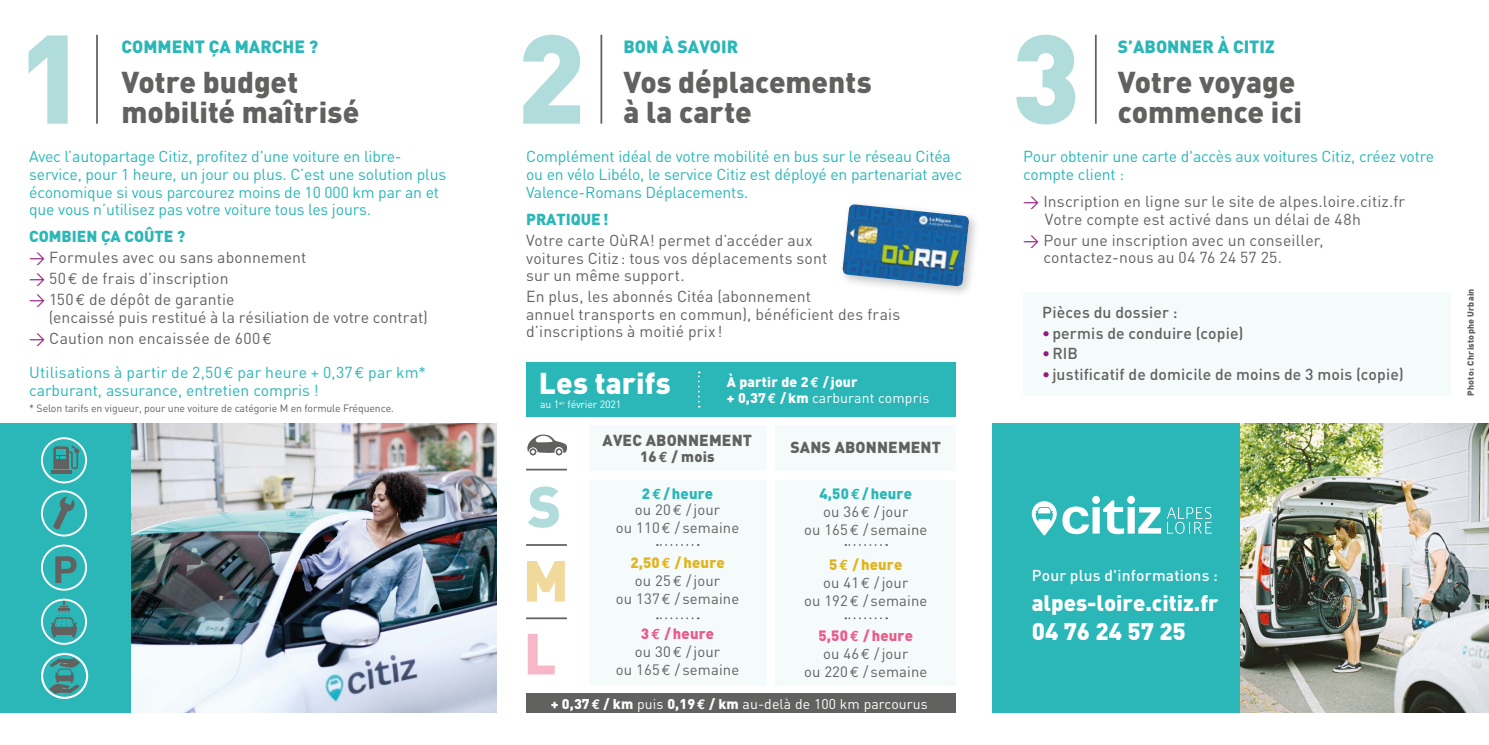
<style>
.page{position:relative;width:1489px;height:745px;background:#fff}
.page>*{position:absolute;margin:0;border:0;box-sizing:border-box;transform-origin:0 0}
.t1{font:900 123.9px "DIN";color:#b0dcdc}
.t2{font:900 57.05px "DIN";color:#b0dcdc}
.t3{font:900 29.75px/29.8px "DIN";color:#616160}
.t4{font:900 29.75px "DIN";letter-spacing:.005em;color:#fff}
.t5{font:900 23.97px "DIN";color:#fff}
.t6{font:900 22.05px "DIN";color:#fff}
.t7{font:900 17.5px "DIN";color:#2bb6b7}
.t8{font:15.75px/17.5px "DIN";letter-spacing:.01em;color:#616160}
.t9{font:15.75px/17.5px "DIN";letter-spacing:-.01em;color:#2bb6b7}
.t10{font:500 15.75px "DIN";letter-spacing:.01em;color:#616160}
.t11{font:900 15.75px "DIN";letter-spacing:.01em;color:#616160}
.t12{font:900 15.75px "DIN";color:#2bb6b7}
.t13{font:500 15.58px "DIN";letter-spacing:.01em;color:#fff}
.t14{font:14.88px/18px "DIN";letter-spacing:.01em;color:#616160;text-align:center}
.t15{font:900 14.88px "DIN";letter-spacing:.01em;color:#616160}
.t16{font:14px "DIN";letter-spacing:.01em;color:#fff}
.t17{font:900 14px/16.3px "DIN";letter-spacing:.01em;color:#fff}
.t18{font:10.5px "DIN";letter-spacing:-.01em;color:#616160}
.t19{font:10.5px "DIN";letter-spacing:-.01em;color:#fff}
.t20{font:900 8.75px "DIN";letter-spacing:.03em;color:#616160}
.s1{font-weight:900;color:#2bb6b7}
.s2{color:#921b7e}
.s3{font-family:"Euro Mono"}
.s4{font-family:"Euro Mono";font-weight:700}
.s5{font-weight:400}
.s6{font-family:"Euro Mono";font-weight:700;color:#2bb6b7}
.s7{font-weight:900;color:#e1b41d}
.s8{font-family:"Euro Mono";font-weight:700;color:#e1b41d}
.s9{font-weight:900;color:#eb5b8a}
.s10{font-family:"Euro Mono";font-weight:700;color:#eb5b8a}
.s11{font-weight:900}
</style>
<div class="page">
<div style="left:775px;top:424px;width:180px;height:46px;background:#f5fafb"></div>
<div style="left:775px;top:479px;width:180px;height:206px;background:#f5fafb"></div>
<div style="left:589px;top:424px;width:177px;height:46px;background:#f5fafb"></div>
<div style="left:589px;top:479px;width:177px;height:206px;background:#f5fafb"></div>
<div style="left:992px;top:423px;width:496px;height:289px;background:#2bb6b7"></div>
<div style="left:526px;top:693px;width:429px;height:19px;background:#616160"></div>
<div style="left:527px;top:362px;width:428px;height:54px;background:#2bb6b7"></div>
<div style="left:0;top:423px;width:496px;height:289px;background:#2bb6b7"></div>
<img style="left:131px;top:423px;width:365px;height:289px">
<hr style="left:96px;top:35px;width:2px;height:89px;background:#616160">
<hr style="left:600px;top:35px;width:2px;height:89px;background:#616160">
<hr style="left:1094px;top:35px;width:2px;height:89px;background:#616160">
<svg style="left:53px;top:496px;width:22px;height:33px"></svg>
<div style="left:41px;top:490px;width:46px;height:46px;border:2px solid #fff;border-radius:50%"></div>
<div style="left:41px;top:544px;width:46px;height:46px;border:2px solid #fff;border-radius:50%"></div>
<svg style="left:55px;top:556px;width:22px;height:26px"></svg>
<svg style="left:51px;top:601px;width:26px;height:36px"></svg>
<div style="left:41px;top:598px;width:46px;height:46px;border:2px solid #fff;border-radius:50%"></div>
<svg style="left:51px;top:444px;width:29px;height:29px"></svg>
<div style="left:41px;top:437px;width:46px;height:46px;border:2px solid #fff;border-radius:50%"></div>
<div style="left:41px;top:652px;width:47px;height:46px;border:2px solid #fff;border-radius:50%"></div>
<svg style="left:49px;top:657px;width:31px;height:36px"></svg>
<div style="left:837px;top:199px;width:144px;height:99px;background:#000;opacity:.24"></div>
<img style="left:842px;top:204px;width:127px;height:82px">
<svg style="left:527px;top:561px;width:38px;height:40px"></svg>
<svg style="left:527px;top:634px;width:27px;height:40px"></svg>
<div style="left:1023px;top:293px;width:427px;height:102px;background:#f5fafb"></div>
<img style="left:1240px;top:423px;width:248px;height:289px">
<svg style="left:1062px;top:495px;width:98px;height:39px"></svg>
<svg style="left:1031px;top:501px;width:25px;height:34px"></svg>
<svg style="left:1035px;top:506px;width:17px;height:14px"></svg>
<svg style="left:1167px;top:507px;width:44px;height:26px"></svg>
<svg style="left:527px;top:434px;width:40px;height:21px"></svg>
<hr style="left:526px;top:468px;width:41px;height:2px;background:#616160">
<hr style="left:526px;top:543px;width:41px;height:2px;background:#616160">
<svg style="left:657px;top:544px;width:41px;height:1px"></svg>
<svg style="left:845px;top:544px;width:42px;height:1px"></svg>
<svg style="left:698px;top:371px;width:1px;height:36px"></svg>
<hr style="left:526px;top:617px;width:41px;height:1px;background:#616160">
<svg style="left:657px;top:617px;width:41px;height:1px"></svg>
<svg style="left:845px;top:617px;width:42px;height:1px"></svg>
<h1 class="t1" style="left:17px;top:-4px;width:70px">1</h1>
<p class="t7" style="left:122px;top:35px;width:198px">COMMENT ÇA MARCHE ?</p>
<h3 class="t3" style="left:122px;top:66px;width:239px">Votre budget mobilité maîtrisé</h3>
<p class="t9" style="left:29px;top:148px;width:418px">Avec l’autopartage Citiz, profitez d'une voiture en libre&shy;service, pour 1 heure, un jour ou plus. C’est une solution plus économique si vous parcourez moins de 10 000 km par an et que vous n’utilisez pas votre voiture tous les jours.</p>
<p class="t8" style="left:29px;top:226px;width:279px;line-height:21px"><span class="s1">COMBIEN ÇA COÛTE ?<br></span><span class="s2">&gt;</span> Formules avec ou sans abonnement <span class="s2">&gt;</span> 50 <span class="s3">€</span> de frais d’inscription<br><span class="s2">&gt;</span> 150 <span class="s3">€</span> de dépôt de garantie</p>
<p class="t8" style="left:29px;top:306px;width:400px;line-height:21px;text-indent:20px">(encaissé puis restitué à la résiliation de votre contrat) <span class="s2">&gt;</span> Caution non encaissée de 600<span class="s3">€</span></p>
<p class="t9" style="left:29px;top:363px;width:398px">Utilisations à partir de 2,50 <span class="s3">€</span> par heure + 0,37 <span class="s3">€</span> par km* carburant, assurance, entretien compris !</p>
<p class="t18" style="left:29px;top:401px;width:366px">* Selon tarifs en vigueur, pour une voiture de catégorie M en formule Fréquence.</p>
<h1 class="t1" style="left:516px;top:-4px;width:70px">2</h1>
<p class="t7" style="left:623px;top:35px;width:116px">BON À SAVOIR</p>
<h3 class="t3" style="left:623px;top:66px;width:250px">Vos déplacements à la carte</h3>
<p class="t9" style="left:526px;top:148px;width:437px">Complément idéal de votre mobilité en bus sur le réseau Citéa ou en vélo Libélo, le service Citiz est déployé en partenariat avec<br>Valence-Romans Déplacements.</p>
<p class="t12" style="left:526px;top:208px;width:84px">PRATIQUE!</p>
<p class="t8" style="left:526px;top:231px;width:303px">Votre carte OùRA! permet d’accéder aux voitures Citiz : tous vos déplacements sont sur un même support.</p>
<p class="t8" style="left:526px;top:287px;width:375px">En plus, les abonnés Citéa (abonnement<br>annuel transports en commun), bénéficient des frais d’inscriptions à moitié prix !</p>
<h3 class="t4" style="left:539px;top:362px;width:133px">Les tarifs</h3>
<p class="t19" style="left:540px;top:397px;width:83px">au 1<sup>er</sup> février 2021</p>
<p class="t17" style="left:726px;top:372px;width:204px">À partir de 2 <span class="s4">€</span> / jour<br>+ 0,37 <span class="s4">€</span> / km <span class="s5">carburant compris</span></p>
<h2 class="t2" style="left:527px;top:468px;width:35px">S</h2>
<p class="t11" style="left:602px;top:429px;width:151px">AVEC ABONNEMENT</p>
<p class="t15" style="left:640px;top:446px;width:76px">16 <span class="s4">€</span> / mois</p>
<p class="t14" style="left:635px;top:485px;width:87px;line-height:15.8px"><span class="s1">2</span> <span class="s6">€</span><span class="s1">/ heure </span>ou 20 <span class="s3">€</span> /jour</p>
<p class="t14" style="left:616px;top:518px;width:125px">ou 110 <span class="s3">€</span> / semaine</p>
<p class="t14" style="left:616px;top:552px;width:125px"><span class="s7">2,50</span><span class="s8">€</span> <span class="s7">/ heure<br></span>ou 25 <span class="s3">€</span> /jour<br>ou 137 <span class="s3">€</span> / semaine</p>
<p class="t14" style="left:616px;top:624px;width:125px"><span class="s9">3</span> <span class="s10">€</span> <span class="s9">/ heure<br></span>ou 30 <span class="s3">€</span> /jour<br>ou 165 <span class="s3">€</span> / semaine</p>
<p class="t11" style="left:790px;top:436px;width:152px">SANS ABONNEMENT</p>
<p class="t14" style="left:804px;top:484px;width:125px"><span class="s1">4,50</span> <span class="s6">€</span><span class="s1">/ heure<br></span>ou 36 <span class="s3">€</span> /jour<br>ou 165 <span class="s3">€</span> / semaine</p>
<p class="t14" style="left:804px;top:555px;width:125px"><span class="s7">5</span><span class="s8">€</span> <span class="s7">/ heure<br></span>ou 41 <span class="s3">€</span> /jour<br>ou 192 <span class="s3">€</span> / semaine</p>
<p class="t14" style="left:804px;top:626px;width:125px"><span class="s9">5,50</span> <span class="s10">€</span> <span class="s9">/ heure<br></span>ou 46 <span class="s3">€</span> /jour<br>ou 220 <span class="s3">€</span> / semaine</p>
<p class="t16" style="left:550px;top:694px;width:378px"><span class="s11">+ 0,37</span> <span class="s4">€</span> <span class="s11">/ km</span> puis <span class="s11">0,19</span> <span class="s4">€</span> <span class="s11">/ km</span> au-delà de 100 km parcourus</p>
<h1 class="t1" style="left:1011px;top:-4px;width:70px">3</h1>
<p class="t7" style="left:1117px;top:35px;width:158px">S’ABONNER À CITIZ</p>
<h3 class="t3" style="left:1117px;top:66px;width:186px">Votre voyage commence ici</h3>
<p class="t9" style="left:1023px;top:147px;width:412px">Pour obtenir une carte d'accès aux voitures Citiz, créez votre compte client :</p>
<p class="t8" style="left:1044px;top:192px;width:362px;text-indent:-22px"><span class="s2">&gt;</span> Inscription en ligne sur le site de alpes.loire.citiz.fr<br>Votre compte est activé dans un délai de 48h</p>
<p class="t8" style="left:1043px;top:231px;width:282px;text-indent:-20px"><span class="s2">&gt;</span> Pour une inscription avec un conseiller, contactez-nous au 04 76 24 57 25.</p>
<p class="t10" style="left:1042px;top:302px;width:137px">Pièces du dossier :</p>
<p class="t10" style="left:1042px;top:322px;width:203px"><span class="s2">•</span>permis de conduire (copie)</p>
<p class="t10" style="left:1042px;top:343px;width:37px"><span class="s2">•</span>RIB</p>
<p class="t10" style="left:1042px;top:364px;width:363px"><span class="s2">•</span>justificatif de domicile de moins de 3 mois (copie)</p>
<p class="t20" style="left:1464px;top:395px;width:109px;rotate:-90deg">Photo: Christophe Urbain</p>
<p class="t13" style="left:1031px;top:565px;width:188px">Pour plus d'informations :</p>
<h3 class="t6" style="left:1031px;top:587px;width:188px">alpes-loire.citiz.fr</h3>
<h3 class="t5" style="left:1031px;top:615px;width:156px">04 76 24 57 25</h3>
</div>
